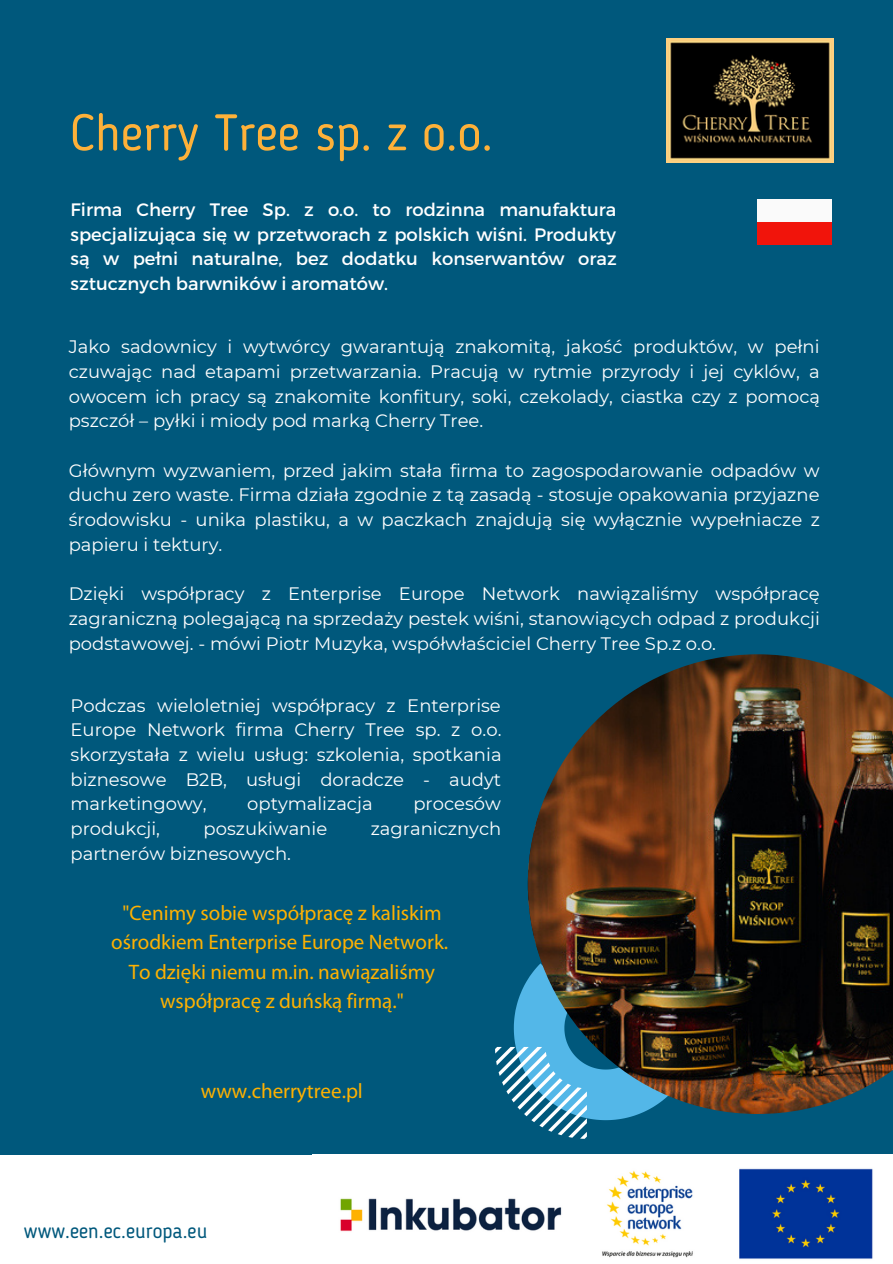
<style>
.page{position:relative;width:893px;height:1264px;background:#fff}
.page>*{position:absolute;margin:0;border:0;box-sizing:border-box;transform-origin:0 0}
.t1{font:51px "Blogger Sans";color:#feb139}
.t2{font:21px/29.2px "Myriad Pro";color:#feb101;text-align:center}
.t3{font:21px "Blogger Sans";color:#00587c}
.t4{font:18px/24.8px "Montserrat";color:#fff;text-align:justify}
</style>
<div class="page">
<div style="left:0;top:0;width:892px;height:1262px;background:#00587c"></div>
<svg style="left:495px;top:979px;width:146px;height:159px"></svg>
<img style="left:666px;top:39px;width:167px;height:123px">
<div style="left:0;top:1154px;width:820px;height:108px;background:#fff"></div>
<img style="left:340px;top:1154px;width:552px;height:108px">
<img style="left:757px;top:200px;width:74px;height:44px">
<img style="left:528px;top:654px;width:364px;height:459px">
<h1 class="t1" style="left:71px;top:111px;width:424px">Cherry Tree sp. z o.o.</h1>
<p class="t4" style="left:71px;top:196px;width:547px">Firma Cherry Tree Sp. z o.o. to rodzinna manufaktura specjalizująca się w przetworach z polskich wiśni. Produkty są w pełni naturalne, bez dodatku konserwantów oraz sztucznych barwników i aromatów.</p>
<p class="t4" style="left:69px;top:334px;width:752px">Jako sadownicy i wytwórcy gwarantują znakomitą, jakość produktów, w pełni czuwając nad etapami przetwarzania. Pracują w rytmie przyrody i jej cyklów, a owocem ich pracy są znakomite konfitury, soki, czekolady, ciastka czy z pomocą pszczół – pyłki i miody pod marką Cherry Tree.</p>
<p class="t4" style="left:69px;top:458px;width:752px">Głównym wyzwaniem, przed jakim stała firma to zagospodarowanie odpadów w duchu zero waste. Firma działa zgodnie z tą zasadą - stosuje opakowania przyjazne środowisku - unika plastiku, a w paczkach znajdują się wyłącznie wypełniacze z papieru i tektury.</p>
<p class="t4" style="left:69px;top:581px;width:752px">Dzięki współpracy z Enterprise Europe Network nawiązaliśmy współpracę zagraniczną polegającą na sprzedaży pestek wiśni, stanowiących odpad z produkcji podstawowej. - mówi Piotr Muzyka, współwłaściciel Cherry Tree Sp.z o.o.</p>
<p class="t4" style="left:71px;top:692px;width:432px">Podczas wieloletniej współpracy z Enterprise Europe Network firma Cherry Tree sp. z o.o. skorzystała z wielu usług: szkolenia, spotkania biznesowe B2B, usługi doradcze - audyt marketingowy,</p>
<p class="t4" style="left:247px;top:791px;width:127px">optymalizacja</p>
<p class="t4" style="left:413px;top:791px;width:89px">procesów</p>
<p class="t4" style="left:71px;top:816px;width:91px">produkcji,</p>
<p class="t4" style="left:204px;top:816px;width:125px">poszukiwanie</p>
<p class="t4" style="left:371px;top:816px;width:132px">zagranicznych</p>
<p class="t4" style="left:71px;top:841px;width:222px">partnerów biznesowych.</p>
<p class="t2" style="left:111px;top:900px;width:338px">"Cenimy sobie współpracę z kaliskim ośrodkiem Enterprise Europe Network.<br>To dzięki niemu m.in. nawiązaliśmy współpracę z duńską firmą."</p>
<p class="t2" style="left:201px;top:1078px;width:163px">www.cherrytree.pl</p>
<p class="t3" style="left:24px;top:1222px;width:185px">www.een.ec.europa.eu</p>
</div>
